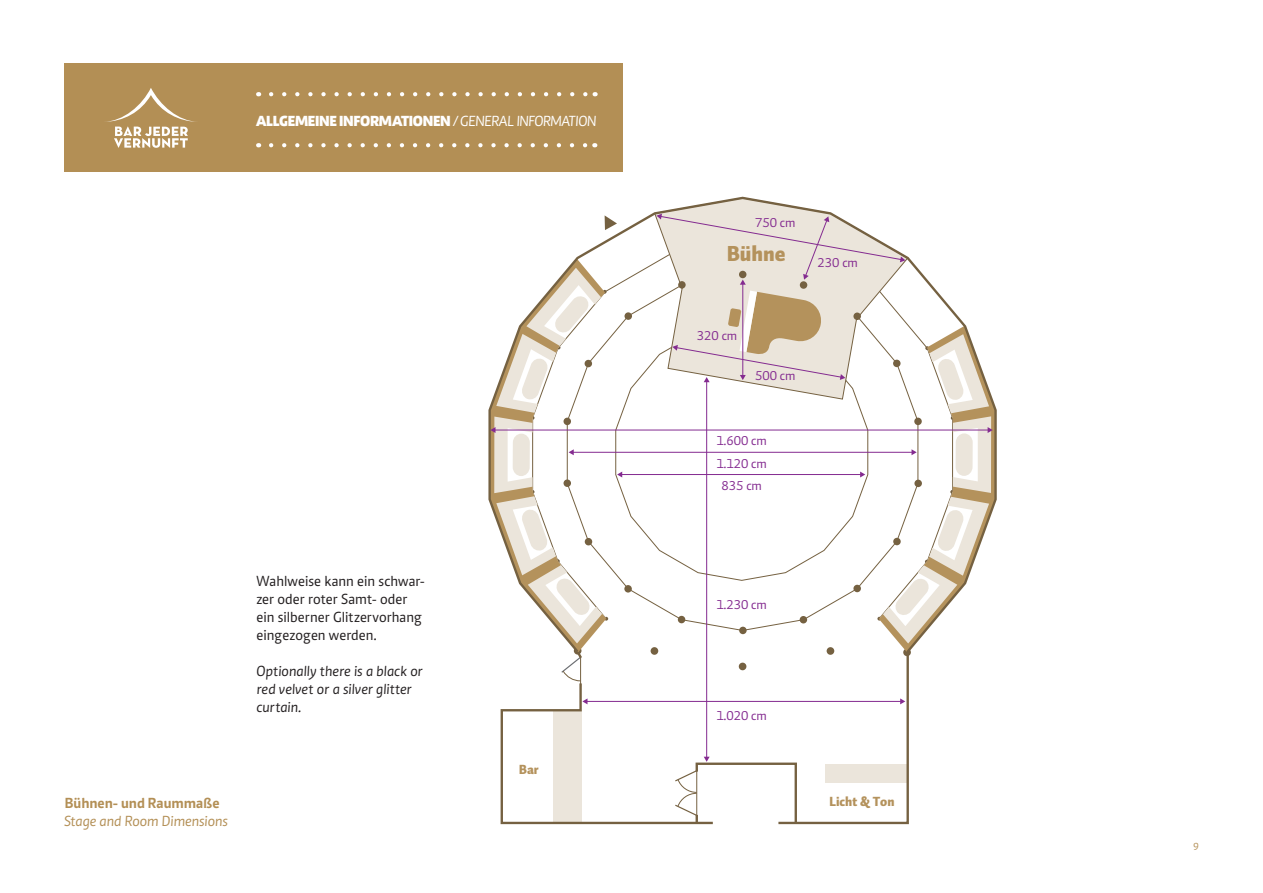
<style>
.page{position:relative;width:1263px;height:893px;background:#fff}
.page>*{position:absolute;margin:0;border:0;box-sizing:border-box;transform-origin:0 0}
.t1{font:900 21.45px "Auto Pro";color:#b4925c}
.t2{font:15px/18px "Caput";letter-spacing:.005em;color:#231f20}
.p_englisch{font:italic 15px/18px "Caput";letter-spacing:.005em;color:#231f20}
.H1c{font:800 15px "Caput";letter-spacing:-.02em;color:#fff}
.t3{font:italic 15px/18px "Caput";color:#b38f55}
.t4{font:13.05px "Caput";color:#842b90}
.t5{font:900 13.05px "Auto Pro";color:#b4925c}
.Pagina{font:10.5px "Caput";color:#b38f55}
.s1{font-weight:400;font-style:italic}
.s2{font-weight:700;font-style:normal}
</style>
<div class="page">
<svg style="left:488px;top:196px;width:509px;height:306px"></svg>
<svg style="left:489px;top:214px;width:507px;height:611px"></svg>
<div style="left:64px;top:64px;width:558px;height:108px;background:#b38f55"></div>
<svg style="left:271px;top:92px;width:317px;height:4px"></svg>
<svg style="left:271px;top:143px;width:317px;height:4px"></svg>
<svg style="left:106px;top:88px;width:90px;height:60px"></svg>
<p class="H1c" style="left:256px;top:111px;width:342px">ALLGEMEINE INFORMATIONEN <span class="s1">/ GENERAL INFORMATION</span></p>
<p class="t2" style="left:256px;top:572px;width:170px">Wahlweise kann ein schwar&shy;zer oder roter Samt- oder ein silberner Glitzervorhang eingezogen werden.</p>
<p class="p_englisch" style="left:256px;top:662px;width:168px">Optionally there is a black or red velvet or a silver glitter curtain.</p>
<p class="t3" style="left:64px;top:794px;width:166px"><span class="s2">Bühnen- und Raummaße<br></span>Stage and Room Dimensions</p>
<p class="t5" style="left:519px;top:760px;width:21px">Bar</p>
<p class="t4" style="left:755px;top:215px;width:42px">750 cm</p>
<p class="t1" style="left:727px;top:239px;width:60px">Bühne</p>
<p class="t4" style="left:817px;top:255px;width:42px">230 cm</p>
<p class="t4" style="left:697px;top:328px;width:42px">320 cm</p>
<p class="t4" style="left:755px;top:368px;width:42px">500 cm</p>
<p class="t4" style="left:717px;top:433px;width:52px">1.600 cm</p>
<p class="t4" style="left:717px;top:456px;width:52px">1.120 cm</p>
<p class="t4" style="left:721px;top:478px;width:42px">835 cm</p>
<p class="t4" style="left:717px;top:597px;width:52px">1.230 cm</p>
<p class="t4" style="left:717px;top:708px;width:52px">1.020 cm</p>
<p class="t5" style="left:829px;top:792px;width:66px">Licht &amp; Ton</p>
<p class="Pagina" style="left:1193px;top:841px;width:7px">9</p>
</div>
